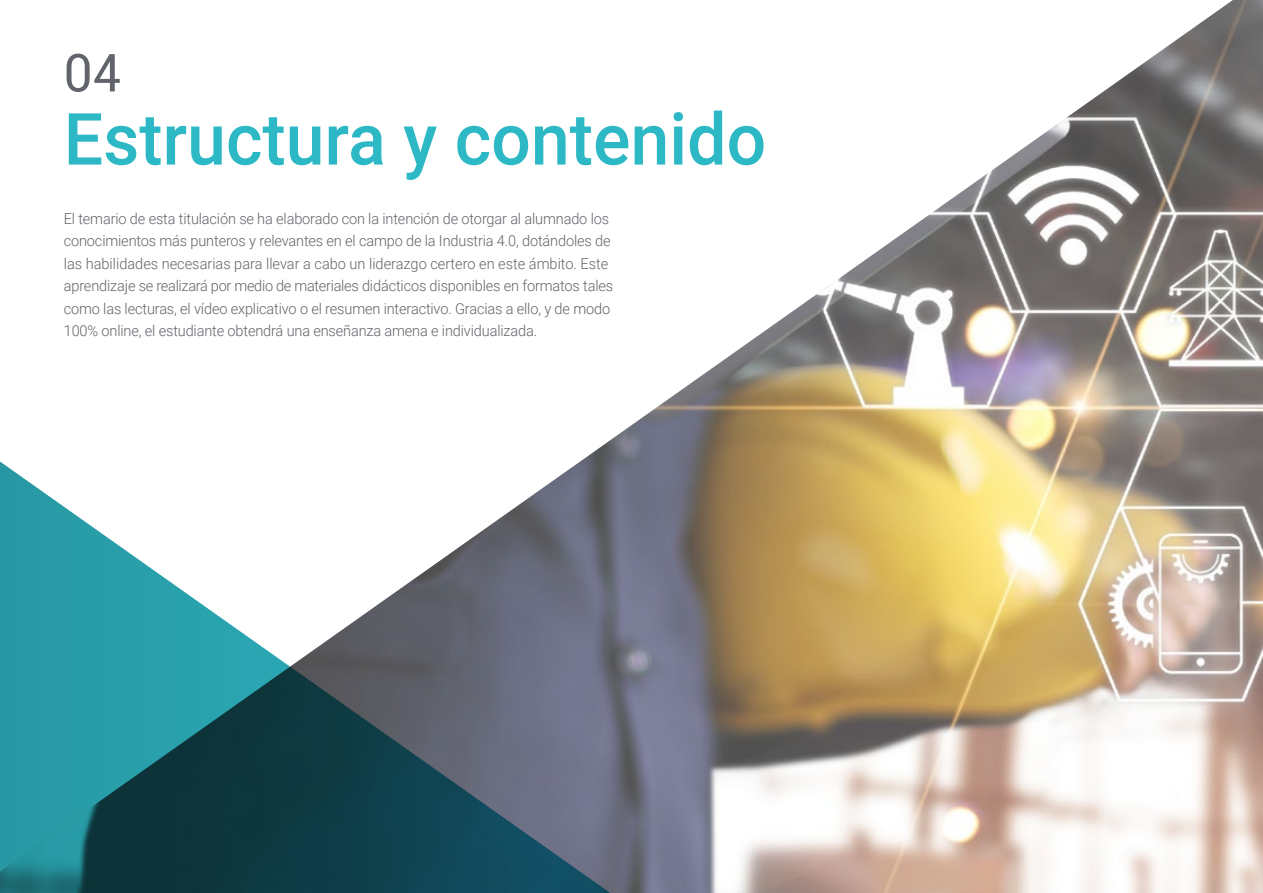
<style>
.page{position:relative;width:1263px;height:893px;background:#fff}
.page>*{position:absolute;margin:0;border:0;box-sizing:border-box;transform-origin:0 0}
.t1{font:500 72px "Roboto";color:#2db8c5}
.t2{font:52.5px "Roboto";color:#61646a}
.t3{font:300 15px/22.5px "Roboto";letter-spacing:-.01em;color:#61646a}
</style>
<div class="page">
<img style="left:602px;top:0;width:661px;height:893px">
<svg style="left:0;top:446px;width:640px;height:447px"></svg>
<h2 class="t2" style="left:64px;top:36px;width:59px">04</h2>
<h1 class="t1" style="left:64px;top:89px;width:704px">Estructura y contenido</h1>
<p class="t3" style="left:64px;top:207px;width:551px">El temario de esta titulación se ha elaborado con la intención de otorgar al alumnado los conocimientos más punteros y relevantes en el campo de la Industria 4.0, dotándoles de las habilidades necesarias para llevar a cabo un liderazgo certero en este ámbito. Este aprendizaje se realizará por medio de materiales didácticos disponibles en formatos tales como las lecturas, el vídeo explicativo o el resumen interactivo. Gracias a ello, y de modo 100% online, el estudiante obtendrá una enseñanza amena e individualizada.</p>
</div>
